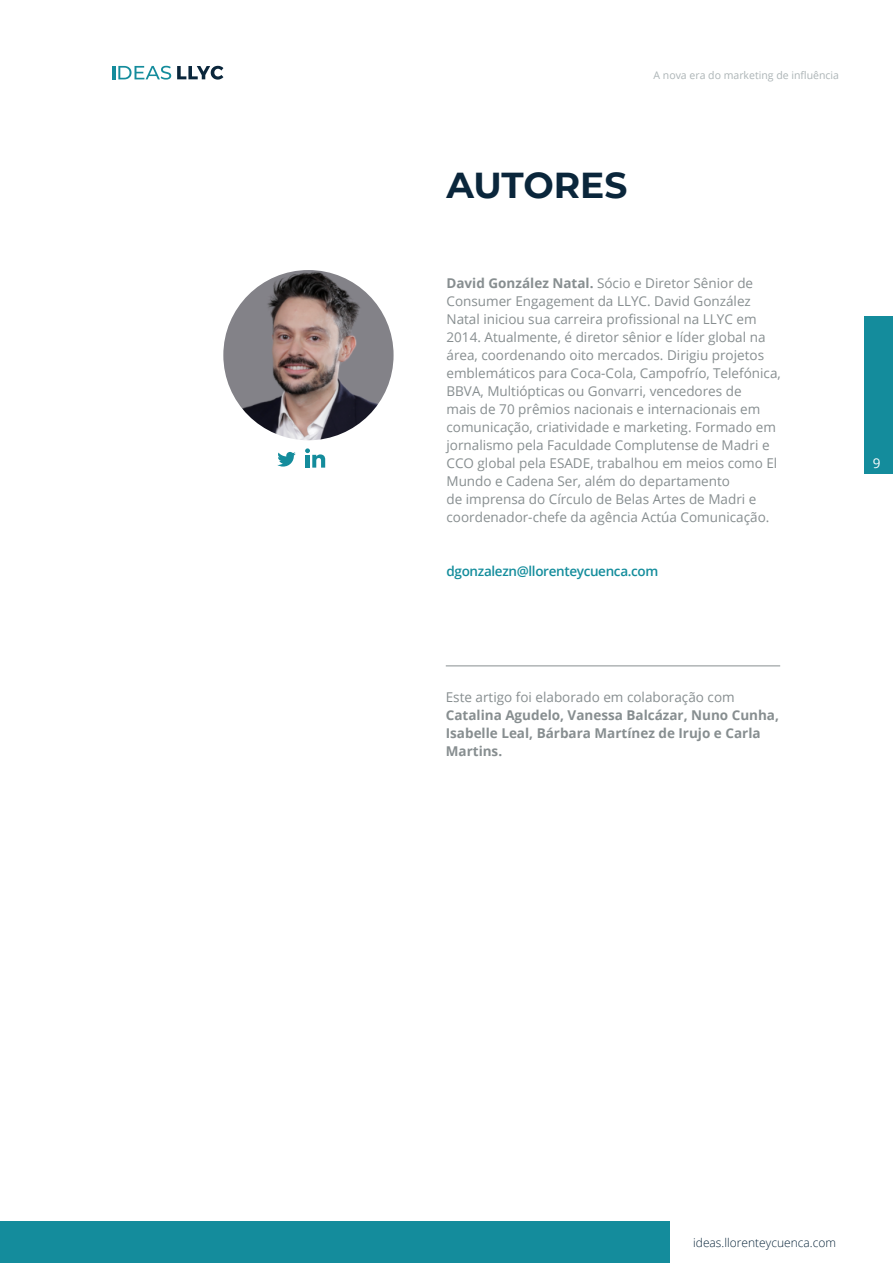
<style>
.page{position:relative;width:893px;height:1263px;background:#fff}
.page>*{position:absolute;margin:0;border:0;box-sizing:border-box;transform-origin:0 0}
.t1{font:700 36px "Montserrat";letter-spacing:-.005em;color:#0a263b}
.t2{font:13.5px/18px "Open Sans";color:#878e90}
.t3{font:700 13.5px/18px "Open Sans";color:#878e90}
.t4{font:600 13.5px "Open Sans";letter-spacing:-.025em;color:#148d9c}
.t5{font:13.5px "Open Sans";color:#fff}
.t6{font:300 12px "Open Sans";color:#0a263b}
.t7{font:10.5px "Open Sans";color:#acb4b6}
.s1{font-weight:700}
</style>
<div class="page">
<svg style="left:112px;top:66px;width:59px;height:14px"></svg>
<svg style="left:177px;top:66px;width:46px;height:14px"></svg>
<div style="left:864px;top:316px;width:29px;height:158px;background:#148c9c"></div>
<div style="left:0;top:1221px;width:669px;height:42px;background:#148c9c"></div>
<img style="left:223px;top:270px;width:171px;height:170px;border-radius:85px">
<svg style="left:277px;top:452px;width:19px;height:15px"></svg>
<svg style="left:305px;top:448px;width:20px;height:20px"></svg>
<hr style="left:446px;top:665px;width:334px;height:1px;background:#878e90">
<p class="t7" style="left:653px;top:68px;width:187px">A nova era do marketing de influência</p>
<h1 class="t1" style="left:446px;top:159px;width:182px">AUTORES</h1>
<p class="t2" style="left:446px;top:274px;width:336px"><span class="s1">David González Natal.</span> Sócio e Diretor Sênior de Consumer Engagement da LLYC. David González Natal iniciou sua carreira profissional na LLYC em 2014. Atualmente, é diretor sênior e líder global na área, coordenando oito mercados. Dirigiu projetos emblemáticos para Coca-Cola, Campofrío, Telefónica, BBVA, Multiópticas ou Gonvarri, vencedores de<br>mais de 70 prêmios nacionais e internacionais em comunicação, criatividade e marketing. Formado em jornalismo pela Faculdade Complutense de Madri e CCO global pela ESADE, trabalhou em meios como El Mundo e Cadena Ser, além do departamento<br>de imprensa do Círculo de Belas Artes de Madri e coordenador-chefe da agência Actúa Comunicação.</p>
<p class="t4" style="left:446px;top:562px;width:213px">dgonzalezn@llorenteycuenca.com</p>
<p class="t5" style="left:873px;top:454px;width:9px">9</p>
<p class="t2" style="left:446px;top:688px;width:290px">Este artigo foi elaborado em colaboração com</p>
<p class="t3" style="left:446px;top:706px;width:335px">Catalina Agudelo, Vanessa Balcázar, Nuno Cunha,<br>Isabelle Leal, Bárbara Martínez de Irujo e Carla<br>Martins.</p>
<p class="t6" style="left:693px;top:1234px;width:144px">ideas.llorenteycuenca.com</p>
</div>
